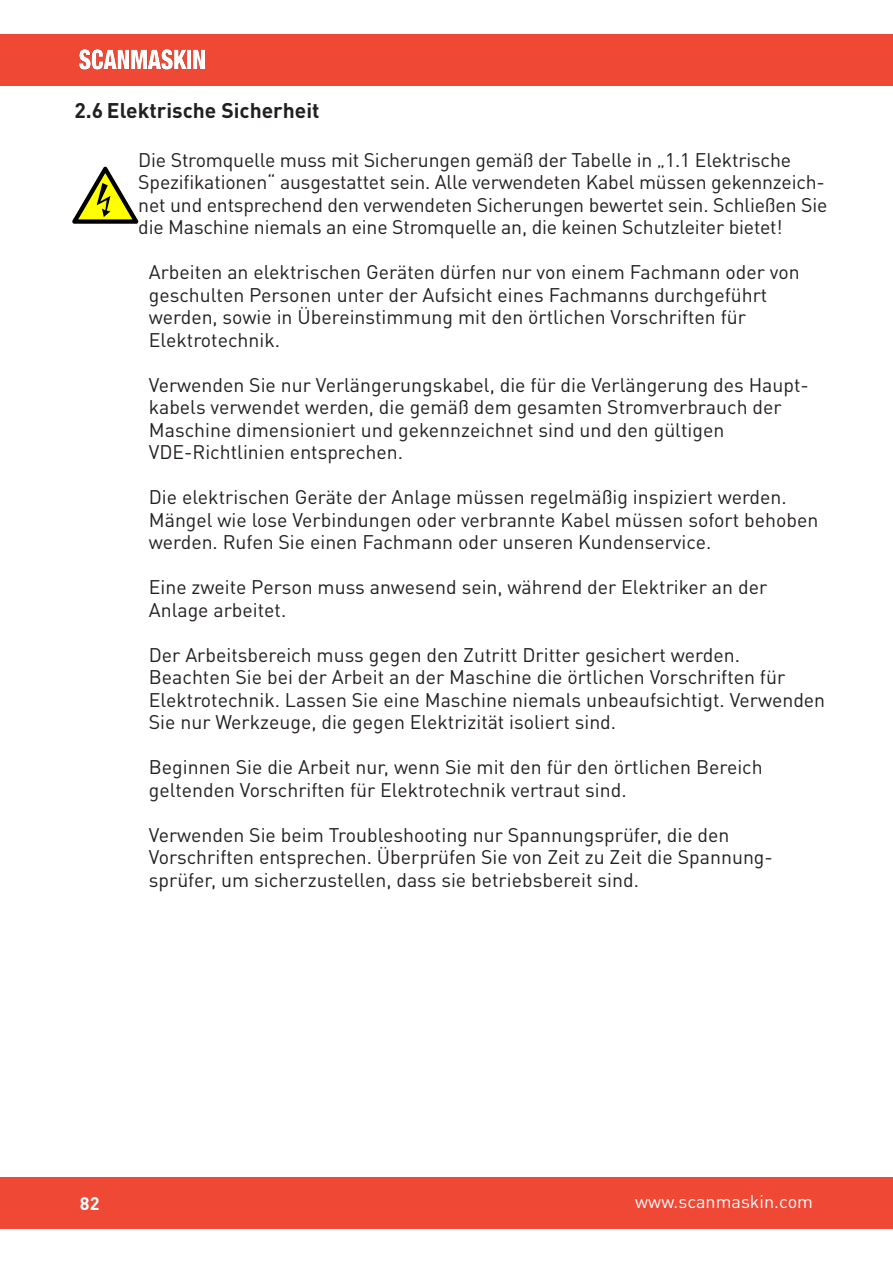
<style>
.page{position:relative;width:893px;height:1263px;background:#fff}
.page>*{position:absolute;margin:0;border:0;box-sizing:border-box;transform-origin:0 0}
.t1{font:700 21px "DIN Pro";color:#231f20}
.t2{font:19.5px/22.5px "DIN Pro";color:#231f20}
.t3{font:18px "DIN Pro";color:#fff}
.t4{font:700 18px "DIN Pro";color:#fff}
</style>
<div class="page">
<svg style="left:72px;top:167px;width:66px;height:57px"></svg>
<div style="left:0;top:34px;width:893px;height:51px;background:#ef4835"></div>
<div style="left:0;top:1178px;width:893px;height:51px;background:#ef4835"></div>
<img style="left:80px;top:50px;width:124px;height:19px">
<p class="t1" style="left:75px;top:94px;width:246px">2.6 Elektrische Sicherheit</p>
<p class="t2" style="left:138px;top:146px;width:691px">Die Stromquelle muss mit Sicherungen gemäß der Tabelle in „1.1 Elektrische Spezifikationen“ ausgestattet sein. Alle verwendeten Kabel müssen gekennzeich&shy;net und entsprechend den verwendeten Sicherungen bewertet sein. Schließen Sie die Maschine niemals an eine Stromquelle an, die keinen Schutzleiter bietet!</p>
<p class="t2" style="left:149px;top:259px;width:652px">Arbeiten an elektrischen Geräten dürfen nur von einem Fachmann oder von geschulten Personen unter der Aufsicht eines Fachmanns durchgeführt werden, sowie in Übereinstimmung mit den örtlichen Vorschriften für Elektrotechnik.</p>
<p class="t2" style="left:149px;top:371px;width:661px">Verwenden Sie nur Verlängerungskabel, die für die Verlängerung des Haupt&shy;kabels verwendet werden, die gemäß dem gesamten Stromverbrauch der Maschine dimensioniert und gekennzeichnet sind und den gültigen VDE-Richtlinien entsprechen.</p>
<p class="t2" style="left:149px;top:484px;width:671px">Die elektrischen Geräte der Anlage müssen regelmäßig inspiziert werden.<br>Mängel wie lose Verbindungen oder verbrannte Kabel müssen sofort behoben werden. Rufen Sie einen Fachmann oder unseren Kundenservice.</p>
<p class="t2" style="left:149px;top:574px;width:620px">Eine zweite Person muss anwesend sein, während der Elektriker an der<br>Anlage arbeitet.</p>
<p class="t2" style="left:149px;top:641px;width:678px">Der Arbeitsbereich muss gegen den Zutritt Dritter gesichert werden.<br>Beachten Sie bei der Arbeit an der Maschine die örtlichen Vorschriften für Elektrotechnik. Lassen Sie eine Maschine niemals unbeaufsichtigt. Verwenden Sie nur Werkzeuge, die gegen Elektrizität isoliert sind.</p>
<p class="t2" style="left:149px;top:754px;width:615px">Beginnen Sie die Arbeit nur, wenn Sie mit den für den örtlichen Bereich geltenden Vorschriften für Elektrotechnik vertraut sind.</p>
<p class="t2" style="left:149px;top:821px;width:625px">Verwenden Sie beim Troubleshooting nur Spannungsprüfer, die den<br>Vorschriften entsprechen. Überprüfen Sie von Zeit zu Zeit die Spannung&shy;sprüfer, um sicherzustellen, dass sie betriebsbereit sind.</p>
<p class="t4" style="left:80px;top:1189px;width:21px">82</p>
<p class="t3" style="left:635px;top:1187px;width:179px">www.scanmaskin.com</p>
</div>
